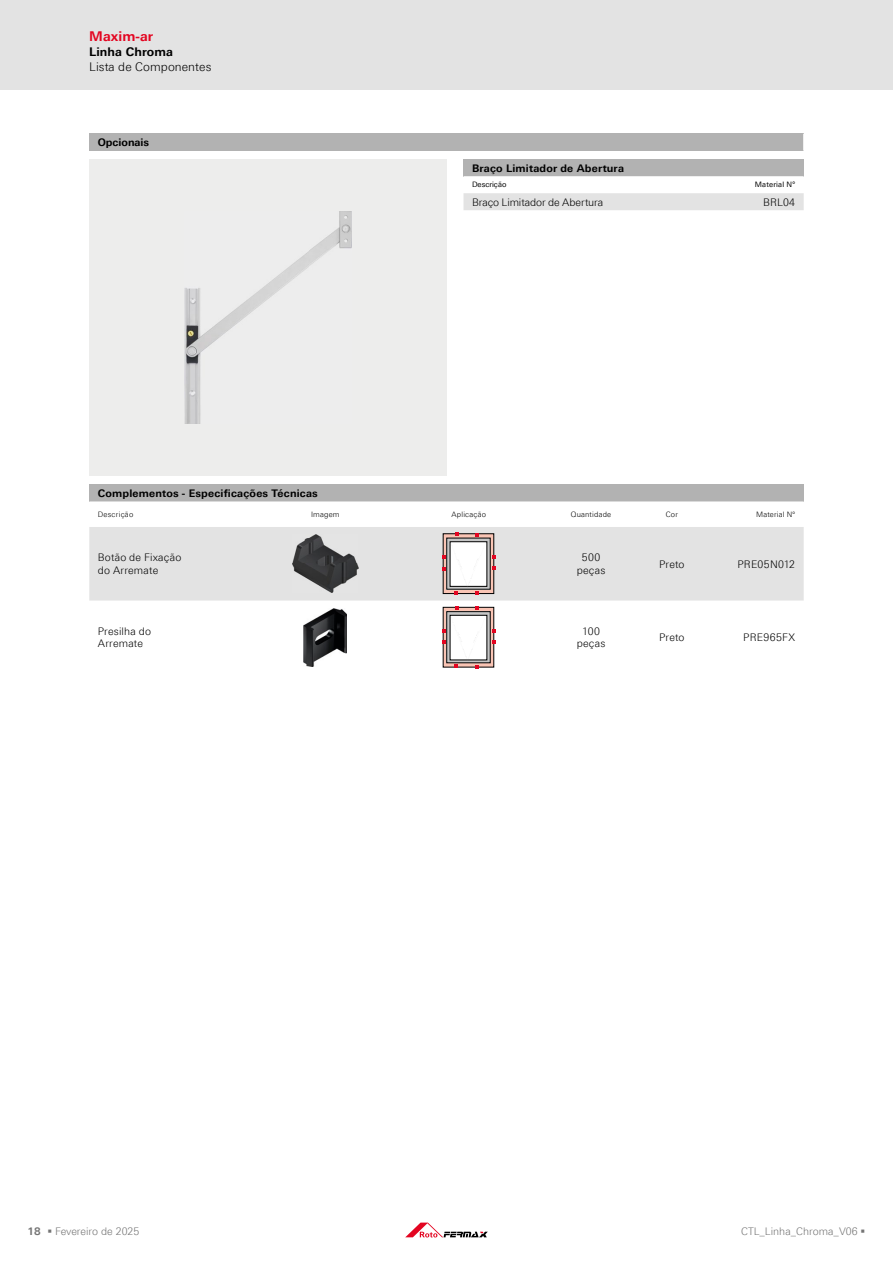
<style>
.page{position:relative;width:893px;height:1263px;background:#fff}
.page>*{position:absolute;margin:0;border:0;box-sizing:border-box;transform-origin:0 0}
.t1{font:700 13.5px "LT Univers Basic";letter-spacing:.005em;color:#e30521}
.t2{font:300 12px "LT Univers Basic";letter-spacing:.005em;color:#000}
.t3{font:700 12px "LT Univers Basic";letter-spacing:.005em;color:#000}
.t4{font:300 10.5px/12.6px "LT Univers Basic";letter-spacing:.015em;color:#000}
.t5{font:700 10.5px "LT Univers Basic";letter-spacing:.015em;color:#000}
.t6{font:300 10.5px "LT Univers Basic";color:#747474}
.t7{font:300 10.5px "LT Univers Basic";letter-spacing:-.005em;color:#000}
.t8{font:300 7.5px "LT Univers Basic";letter-spacing:.025em;color:#000}
.t9{font:7.5px "LT Univers Basic";letter-spacing:.015em;color:#000}
.s1{font-weight:700}
</style>
<div class="page">
<div style="left:0;top:0;width:893px;height:89px;background:#e3e3e3"></div>
<svg style="left:405px;top:1222px;width:83px;height:15px"></svg>
<div style="left:89px;top:159px;width:357px;height:317px;background:#ededec"></div>
<div style="left:463px;top:159px;width:341px;height:17px;background:#b2b2b2"></div>
<svg style="left:463px;top:176px;width:341px;height:34px"></svg>
<img style="left:184px;top:211px;width:167px;height:213px">
<div style="left:89px;top:134px;width:715px;height:17px;background:#b2b2b2"></div>
<svg style="left:803px;top:134px;width:1px;height:17px"></svg>
<div style="left:89px;top:484px;width:715px;height:17px;background:#b2b2b2"></div>
<svg style="left:89px;top:501px;width:715px;height:1px"></svg>
<div style="left:89px;top:527px;width:715px;height:73px;background:#e3e3e3"></div>
<img style="left:292px;top:535px;width:66px;height:58px">
<svg style="left:443px;top:534px;width:51px;height:60px"></svg>
<svg style="left:447px;top:538px;width:43px;height:51px"></svg>
<div style="left:450px;top:542px;width:37px;height:44px;background:#fff"></div>
<svg style="left:442px;top:567px;width:4px;height:3px"></svg>
<svg style="left:442px;top:555px;width:4px;height:4px"></svg>
<svg style="left:492px;top:555px;width:4px;height:4px"></svg>
<svg style="left:492px;top:567px;width:4px;height:3px"></svg>
<svg style="left:455px;top:533px;width:4px;height:3px"></svg>
<svg style="left:475px;top:533px;width:4px;height:3px"></svg>
<svg style="left:454px;top:591px;width:4px;height:3px"></svg>
<svg style="left:475px;top:591px;width:4px;height:4px"></svg>
<img style="left:304px;top:608px;width:43px;height:58px">
<svg style="left:443px;top:607px;width:51px;height:60px"></svg>
<svg style="left:447px;top:612px;width:43px;height:51px"></svg>
<div style="left:450px;top:615px;width:37px;height:45px;background:#fff"></div>
<svg style="left:442px;top:640px;width:4px;height:4px"></svg>
<svg style="left:442px;top:629px;width:4px;height:3px"></svg>
<svg style="left:492px;top:629px;width:4px;height:3px"></svg>
<svg style="left:492px;top:640px;width:4px;height:4px"></svg>
<svg style="left:455px;top:606px;width:4px;height:3px"></svg>
<svg style="left:475px;top:606px;width:4px;height:4px"></svg>
<svg style="left:454px;top:665px;width:4px;height:3px"></svg>
<svg style="left:475px;top:665px;width:4px;height:3px"></svg>
<p class="t1" style="left:89px;top:28px;width:65px">Maxim-ar</p>
<p class="t3" style="left:89px;top:45px;width:85px">Linha Chroma</p>
<p class="t2" style="left:89px;top:60px;width:124px">Lista de Componentes</p>
<p class="t5" style="left:98px;top:136px;width:53px">Opcionais</p>
<p class="t5" style="left:472px;top:161px;width:154px">Braço Limitador de Abertura</p>
<p class="t9" style="left:472px;top:180px;width:36px">Descrição</p>
<p class="t9" style="left:755px;top:180px;width:42px">Material Nº</p>
<p class="t7" style="left:472px;top:196px;width:133px">Braço Limitador de Abertura</p>
<p class="t4" style="left:763px;top:195px;width:34px">BRL04</p>
<p class="t5" style="left:98px;top:487px;width:222px">Complementos - Especificações Técnicas</p>
<p class="t8" style="left:98px;top:510px;width:37px">Descrição</p>
<p class="t8" style="left:311px;top:510px;width:30px">Imagem</p>
<p class="t8" style="left:452px;top:510px;width:36px">Aplicação</p>
<p class="t8" style="left:571px;top:510px;width:42px">Quantidade</p>
<p class="t8" style="left:666px;top:510px;width:14px">Cor</p>
<p class="t8" style="left:756px;top:510px;width:41px">Material Nº</p>
<p class="t4" style="left:98px;top:551px;width:85px">Botão de Fixação do Arremate</p>
<p class="t4" style="left:577px;top:551px;width:30px;text-align:center">500 peças</p>
<p class="t4" style="left:659px;top:557px;width:27px">Preto</p>
<p class="t4" style="left:737px;top:557px;width:59px">PRE05N012</p>
<p class="t4" style="left:98px;top:625px;width:55px">Presilha do<br>Arremate</p>
<p class="t4" style="left:577px;top:625px;width:30px;text-align:center">100 peças</p>
<p class="t4" style="left:659px;top:631px;width:27px">Preto</p>
<p class="t4" style="left:743px;top:631px;width:53px">PRE965FX</p>
<p class="t6" style="left:28px;top:1225px;width:113px"><span class="s1">18</span> ▪ Fevereiro de 2025</p>
<p class="t6" style="left:741px;top:1225px;width:126px">CTL_Linha_Chroma_V06 ▪</p>
</div>
